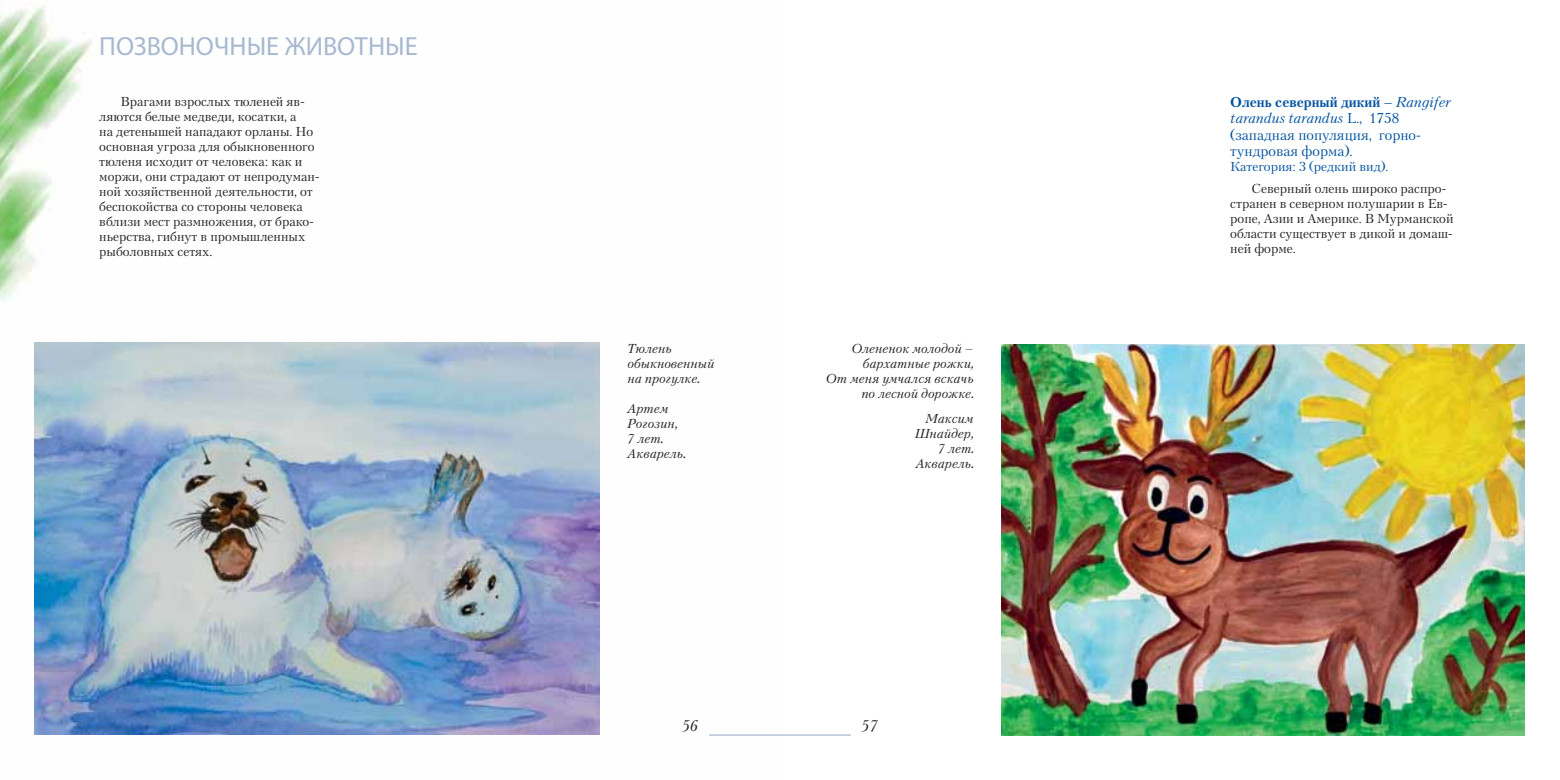
<style>
.page{position:relative;width:1560px;height:780px;background:#fff}
.page>*{position:absolute;margin:0;border:0;box-sizing:border-box;transform-origin:0 0}
.t1{font:26.25px "Myriad Pro";color:#a7b9d0}
.t2{font:italic 15px "Kudryashev";color:#231f20}
.t3{font:13.75px/16.5px "Kudryashev";color:#00529f}
.t4{font:12.5px/15px "Kudryashev";color:#231f20}
.t5{font:italic 12.5px/15px "Kudryashev";color:#231f20}
.t6{font:12.5px "Kudryashev";color:#00529f}
.s1{font-weight:700}
.s2{font-style:italic}
</style>
<div class="page">
<img style="left:0;top:6px;width:781px;height:730px">
<hr style="left:709px;top:734px;width:141px;height:1px;background:#a7b9d0">
<img style="left:35px;top:343px;width:564px;height:391px">
<img style="left:1001px;top:344px;width:523px;height:391px">
<h1 class="t1" style="left:99px;top:31px;width:320px">ПОЗВОНОЧНЫЕ ЖИВОТНЫЕ</h1>
<p class="t4" style="left:99px;top:94px;width:222px;text-indent:21px">Врагами взрослых тюленей яв&shy;ляются белые медведи, косатки, а<br>на детенышей нападают орланы. Но основная угроза для обыкновенного тюленя исходит от человека: как и моржи, они страдают от непродуман&shy;ной хозяйственной деятельности, от беспокойства со стороны человека вблизи мест размножения, от брако&shy;ньерства, гибнут в промышленных рыболовных сетях.</p>
<p class="t3" style="left:1230px;top:94px;width:222px"><span class="s1">Олень северный дикий –</span> <span class="s2">Rangifer tarandus tarandus</span> L., 1758 (западная популяция, горно&shy;тундровая форма).</p>
<p class="t6" style="left:1230px;top:161px;width:160px">Категория: 3 (редкий вид).</p>
<p class="t4" style="left:1230px;top:181px;width:225px;text-indent:21px">Северный олень широко распро&shy;странен в северном полушарии в Ев&shy;ропе, Азии и Америке. В Мурманской области существует в дикой и домаш&shy;ней форме.</p>
<p class="t5" style="left:627px;top:341px;width:88px">Тюлень обыкновенный на прогулке.</p>
<p class="t5" style="left:627px;top:401px;width:59px">Артем<br>Рогозин,<br>7 лет.<br>Акварель.</p>
<p class="t5" style="left:826px;top:341px;width:149px;text-align:right">Олененок молодой – бархатные рожки,<br>От меня умчался вскачь по лесной дорожке.</p>
<p class="t5" style="left:914px;top:412px;width:60px;text-align:right">Максим<br>Шнайдер,<br>7 лет.<br>Акварель.</p>
<p class="t2" style="left:682px;top:718px;width:18px">56</p>
<p class="t2" style="left:861px;top:718px;width:18px">57</p>
</div>
